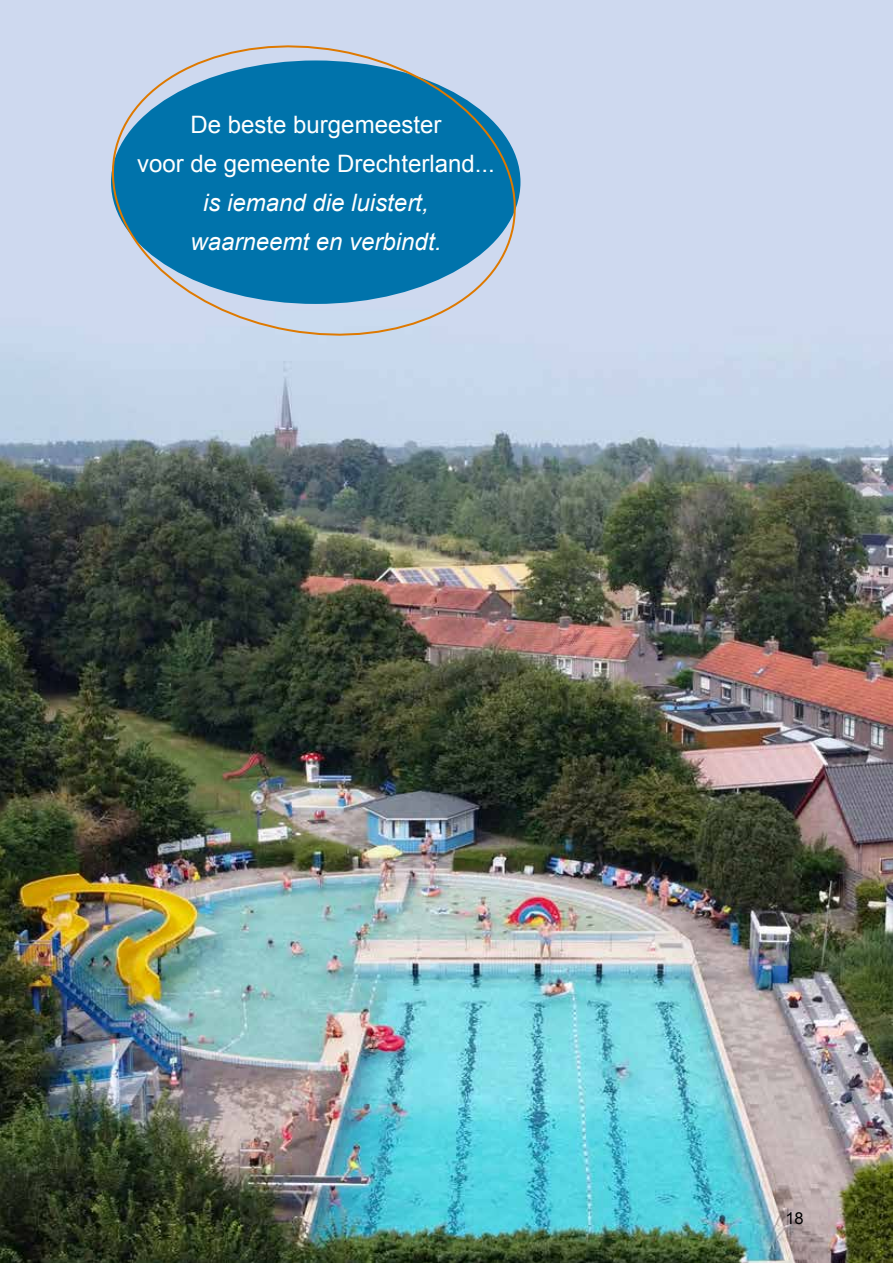
<style>
.page{position:relative;width:893px;height:1263px;background:#fff}
.page>*{position:absolute;margin:0;border:0;box-sizing:border-box;transform-origin:0 0}
.t1{font:24px/39px "Arial";color:#fff;text-align:center}
.t2{font:italic 24px/39px "Arial";color:#fff;text-align:center}
.t3{font:16.5px "Arial";color:#000}
</style>
<div class="page">
<img style="left:0;top:0;width:893px;height:1263px">
<svg style="left:99px;top:29px;width:430px;height:321px;background:#5a9dc4"></svg>
<p class="t1" style="left:137px;top:106px;width:359px">De beste burgemeester<br>voor de gemeente Drechterland...</p>
<p class="t2" style="left:191px;top:184px;width:252px">is iemand die luistert, waarneemt en verbindt.</p>
<p class="t3" style="left:785px;top:1207px;width:20px">18</p>
</div>
